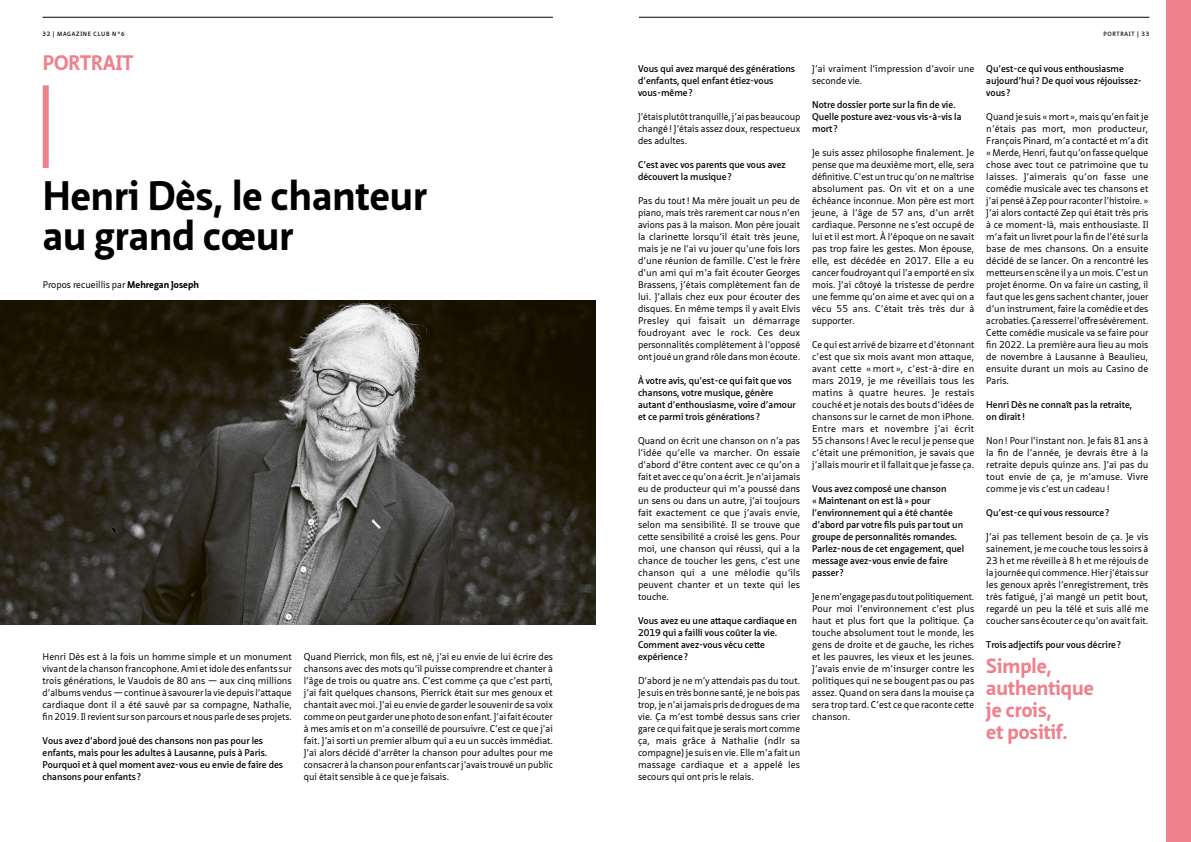
<style>
.page{position:relative;width:1191px;height:842px;background:#fff}
.page>*{position:absolute;margin:0;border:0;box-sizing:border-box;transform-origin:0 0}
.t1{font:700 40px/40px "Neue Sans Pro";color:#000}
.t2{font:700 20.4px "Neue Sans Pro";color:#f0808b}
.t3{font:700 20px/22px "Neue Sans Pro";color:#f0808b}
.t4{font:9.5px/12px "Neue Sans Pro";color:#000;text-align:justify}
.t5{font:600 9.5px/12px "Neue Sans Pro";color:#000}
.t6{font:600 6px "Neue Sans Pro";letter-spacing:.11em;color:#000}
.s1{font-weight:700}
</style>
<div class="page">
<div style="left:1165px;top:0;width:26px;height:842px;background:#f0808b"></div>
<img style="left:0;top:300px;width:595px;height:324px">
<div style="left:43px;top:85px;width:6px;height:83px;background:#f0808b"></div>
<hr style="left:43px;top:17px;width:510px;height:1px;background:#000">
<hr style="left:639px;top:17px;width:510px;height:1px;background:#000">
<p class="t6" style="left:43px;top:30px;width:84px">32 | MAGAZINE CLUB N°6</p>
<p class="t6" style="left:1103px;top:30px;width:47px">PORTRAIT | 33</p>
<h2 class="t2" style="left:43px;top:49px;width:92px">PORTRAIT</h2>
<h1 class="t1" style="left:43px;top:176px;width:381px">Henri Dès, le chanteur au grand cœur</h1>
<p class="t4" style="left:43px;top:278px;width:158px">Propos recueillis par <span class="s1">Mehregan Joseph</span></p>
<p class="t4" style="left:43px;top:650px;width:251px">Henri Dès est à la fois un homme simple et un monument vivant de la chanson francophone. Ami et idole des enfants sur trois générations, le Vaudois de 80 ans — aux cinq millions d’albums vendus — continue à savourer la vie depuis l’attaque cardiaque dont il a été sauvé par sa compagne, Nathalie, fin 2019. Il revient sur son parcours et nous parle de ses projets.</p>
<p class="t5" style="left:43px;top:735px;width:242px">Vous avez d’abord joué des chansons non pas pour les enfants, mais pour les adultes à Lausanne, puis à Paris.<br>Pourquoi et à quel moment avez-vous eu envie de faire des chansons pour enfants ?</p>
<p class="t4" style="left:304px;top:650px;width:251px;text-align:left">Quand Pierrick, mon fils, est né, j’ai eu envie de lui écrire des chansons avec des mots qu’il puisse comprendre et chanter à l’âge de trois ou quatre ans. C’est comme ça que c’est parti, j’ai fait quelques chansons, Pierrick était sur mes genoux et chantait avec moi. J’ai eu envie de garder le souvenir de sa voix comme on peut garder une photo de son enfant. J’ai fait écouter à mes amis et on m’a conseillé de poursuivre. C’est ce que j’ai fait. J’ai sorti un premier album qui a eu un succès immédiat.<br>J’ai alors décidé d’arrêter la chanson pour adultes pour me consacrer à la chanson pour enfants car j’avais trouvé un public qui était sensible à ce que je faisais.</p>
<p class="t5" style="left:638px;top:63px;width:158px">Vous qui avez marqué des générations d’enfants, quel enfant étiez-vous vous-même?</p>
<p class="t4" style="left:638px;top:110px;width:164px">J’étais plutôt tranquille, j’ai pas beaucoup changé! J’étais assez doux, respectueux des adultes.</p>
<p class="t5" style="left:638px;top:159px;width:149px">C’est avec vos parents que vous avez découvert la musique?</p>
<p class="t4" style="left:638px;top:194px;width:164px">Pas du tout! Ma mère jouait un peu de piano, mais très rarement car nous n’en avions pas à la maison. Mon père jouait la clarinette lorsqu’il était très jeune, mais je ne l’ai vu jouer qu’une fois lors d’une réunion de famille. C’est le frère d’un ami qui m’a fait écouter Georges Brassens, j’étais complètement fan de lui. J’allais chez eux pour écouter des disques. En même temps il y avait Elvis Presley qui faisait un démarrage foudroyant avec le rock. Ces deux personnalités complètement à l’opposé ont joué un grand rôle dans mon écoute.</p>
<p class="t5" style="left:638px;top:375px;width:159px">À votre avis, qu’est-ce qui fait que vos chansons, votre musique, génère autant d’enthousiasme, voire d’amour et ce parmi trois générations ?</p>
<p class="t4" style="left:638px;top:434px;width:164px">Quand on écrit une chanson on n’a pas l’idée qu’elle va marcher. On essaie d’abord d’être content avec ce qu’on a fait et avec ce qu’on a écrit. Je n’ai jamais eu de producteur qui m’a poussé dans un sens ou dans un autre, j’ai toujours fait exactement ce que j’avais envie, selon ma sensibilité. Il se trouve que cette sensibilité a croisé les gens. Pour moi, une chanson qui réussi, qui a la chance de toucher les gens, c’est une chanson qui a une mélodie qu’ils peuvent chanter et un texte qui les touche.</p>
<p class="t5" style="left:638px;top:615px;width:160px">Vous avez eu une attaque cardiaque en<br>2019 qui a failli vous coûter la vie.<br>Comment avez-vous vécu cette expérience?</p>
<p class="t4" style="left:638px;top:674px;width:164px;text-align:left">D’abord je ne m’y attendais pas du tout.<br>Je suis en très bonne santé, je ne bois pas trop, je n’ai jamais pris de drogues de ma vie. Ça m’est tombé dessus sans crier gare ce qui fait que je serais mort comme ça, mais grâce à Nathalie (ndlr sa compagne) je suis en vie. Elle m’a fait un massage cardiaque et a appelé les secours qui ont pris le relais.</p>
<p class="t4" style="left:812px;top:62px;width:164px">J’ai vraiment l’impression d’avoir une seconde vie.</p>
<p class="t5" style="left:812px;top:99px;width:151px">Notre dossier porte sur la fin de vie.<br>Quelle posture avez-vous vis-à-vis la mort ?</p>
<p class="t4" style="left:812px;top:146px;width:164px">Je suis assez philosophe finalement. Je pense que ma deuxième mort, elle, sera définitive. C’est un truc qu’on ne maîtrise absolument pas. On vit et on a une échéance inconnue. Mon père est mort jeune, à l’âge de 57 ans, d’un arrêt cardiaque. Personne ne s’est occupé de lui et il est mort. À l’époque on ne savait pas trop faire les gestes. Mon épouse, elle, est décédée en 2017. Elle a eu cancer foudroyant qui l’a emporté en six mois. J’ai côtoyé la tristesse de perdre une femme qu’on aime et avec qui on a vécu 55 ans. C’était très très dur à supporter.</p>
<p class="t4" style="left:812px;top:338px;width:164px">Ce qui est arrivé de bizarre et d’étonnant c’est que six mois avant mon attaque, avant cette « mort », c’est-à-dire en mars 2019, je me réveillais tous les matins à quatre heures. Je restais couché et je notais des bouts d’idées de chansons sur le carnet de mon iPhone.<br>Entre mars et novembre j’ai écrit 55 chansons ! Avec le recul je pense que c’était une prémonition, je savais que j’allais mourir et il fallait que je fasse ça.</p>
<p class="t5" style="left:812px;top:483px;width:153px">Vous avez composé une chanson «Maintenant on est là» pour l’environnement qui a été chantée d’abord par votre fils puis par tout un groupe de personnalités romandes.<br>Parlez-nous de cet engagement, quel message avez-vous envie de faire passer ?</p>
<p class="t4" style="left:812px;top:590px;width:164px">Je ne m’engage pas du tout politiquement.<br>Pour moi l’environnement c’est plus haut et plus fort que la politique. Ça touche absolument tout le monde, les gens de droite et de gauche, les riches et les pauvres, les vieux et les jeunes.<br>J’avais envie de m’insurger contre les politiques qui ne se bougent pas ou pas assez. Quand on sera dans la mouise ça sera trop tard. C’est ce que raconte cette chanson.</p>
<p class="t5" style="left:986px;top:63px;width:157px">Qu’est-ce qui vous enthousiasme aujourd’hui ? De quoi vous réjouissez&shy;vous ?</p>
<p class="t4" style="left:986px;top:110px;width:164px">Quand je suis «mort», mais qu’en fait je n’étais pas mort, mon producteur, François Pinard, m’a contacté et m’a dit «Merde, Henri, faut qu’on fasse quelque chose avec tout ce patrimoine que tu laisses. J’aimerais qu’on fasse une comédie musicale avec tes chansons et j’ai pensé à Zep pour raconter l’histoire.» J’ai alors contacté Zep qui était très pris à ce moment-là, mais enthousiaste. Il m’a fait un livret pour la fin de l’été sur la base de mes chansons. On a ensuite décidé de se lancer. On a rencontré les metteurs en scène il y a un mois. C’est un projet énorme. On va faire un casting, il faut que les gens sachent chanter, jouer d’un instrument, faire la comédie et des acrobaties. Ça resserre l’offre sévèrement.<br>Cette comédie musicale va se faire pour fin 2022. La première aura lieu au mois de novembre à Lausanne à Beaulieu, ensuite durant un mois au Casino de Paris.</p>
<p class="t5" style="left:986px;top:399px;width:148px">Henri Dès ne connaît pas la retraite, on dirait!</p>
<p class="t4" style="left:986px;top:434px;width:164px">Non! Pour l’instant non. Je fais 81 ans à la fin de l’année, je devrais être à la retraite depuis quinze ans. J’ai pas du tout envie de ça, je m’amuse. Vivre comme je vis c’est un cadeau!</p>
<p class="t5" style="left:986px;top:507px;width:125px">Qu’est-ce qui vous ressource?</p>
<p class="t4" style="left:986px;top:530px;width:164px">J’ai pas tellement besoin de ça. Je vis sainement, je me couche tous les soirs à 23 h et me réveille à 8 h et me réjouis de la journée qui commence. Hier j’étais sur les genoux après l’enregistrement, très très fatigué, j’ai mangé un petit bout, regardé un peu la télé et suis allé me coucher sans écouter ce qu’on avait fait.</p>
<p class="t5" style="left:986px;top:639px;width:136px">Trois adjectifs pour vous décrire?</p>
<h3 class="t3" style="left:986px;top:655px;width:109px">Simple, authentique je crois,<br>et positif.</h3>
</div>
